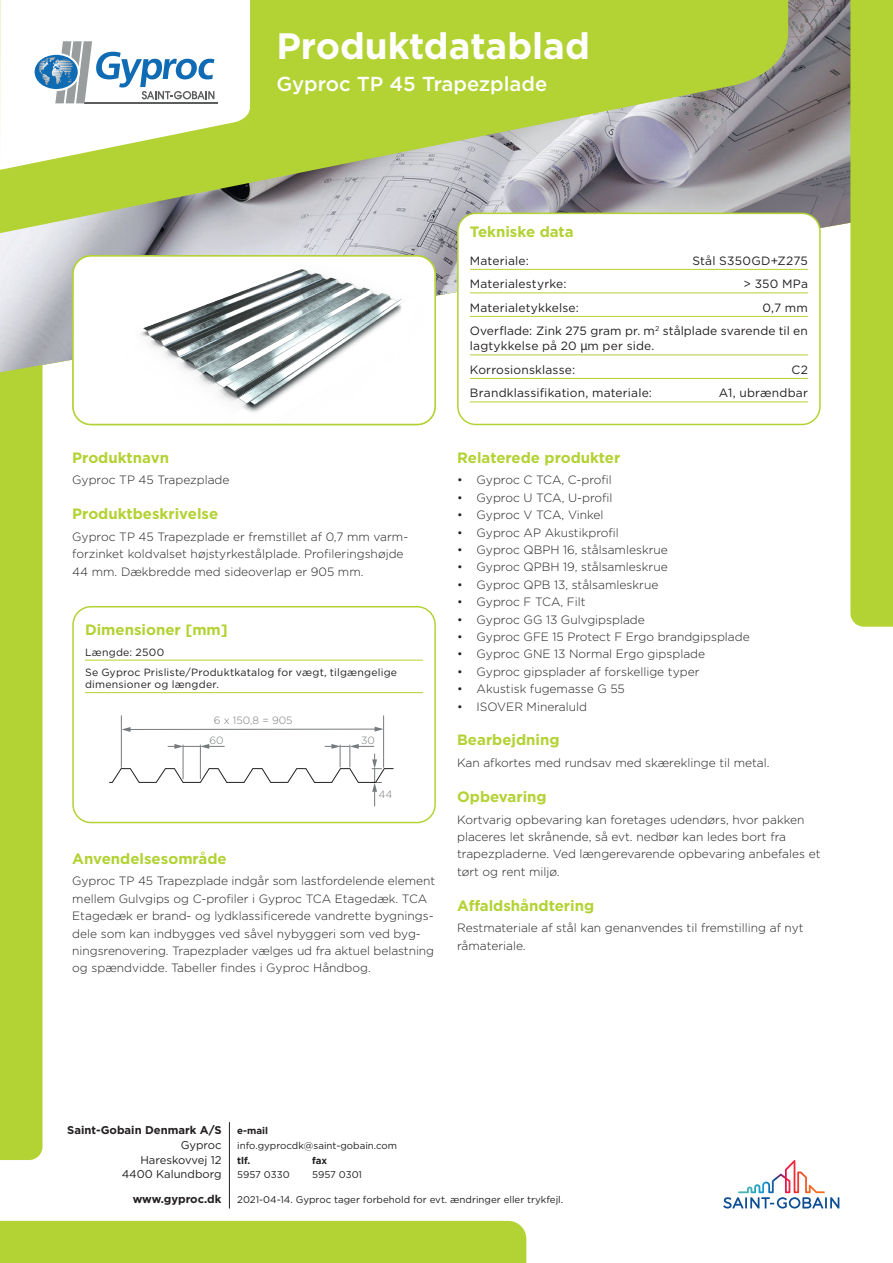
<style>
.page{position:relative;width:893px;height:1263px;background:#fff}
.page>*{position:absolute;margin:0;border:0;box-sizing:border-box;transform-origin:0 0}
.t1{font:700 36.75px "Gotham";color:#fff}
.t2{font:500 20.25px "Gotham";color:#fff}
.t3{font:700 15px "Gotham";color:#b3d234}
.t4{font:300 12px/17.4px "Gotham";color:#231f20}
.t5{font:12px/23.5px "Gotham";letter-spacing:.01em;color:#231f20;text-align:right}
.t6{font:700 11.25px "Gotham";color:#231f20}
.t7{font:11.25px/14.7px "Gotham";color:#231f20;text-align:right}
.t8{font:10.5px/20.5px "Gotham";letter-spacing:.02em;color:#231f20}
.t9{font:300 10.5px "Gotham";color:#777a7c}
.t10{font:9.75px "Gotham";color:#231f20}
.t11{font:700 9.75px "Gotham";color:#231f20}
.s1{font-family:"Koz Go Pr 6 N"}
</style>
<div class="page">
<div style="left:0;top:386px;width:43px;height:774px;background:#b3d234"></div>
<img style="left:0;top:0;width:850px;height:373px">
<div style="left:0;top:1221px;width:526px;height:42px;background:#b3d234"></div>
<hr style="left:229px;top:1122px;width:1px;height:86px;background:#231f20">
<svg style="left:723px;top:1160px;width:116px;height:48px"></svg>
<svg style="left:0;top:0;width:788px;height:307px;background:#b1c071"></svg>
<div style="left:850px;top:0;width:43px;height:627px;background:#b3d234"></div>
<svg style="left:0;top:0;width:250px;height:170px"></svg>
<svg style="left:73px;top:256px;width:362px;height:168px"></svg>
<div style="left:72px;top:255px;width:364px;height:170px;border:2px solid #b3d234;border-radius:18px"></div>
<div style="left:458px;top:213px;width:362px;height:211px;background:#fff;border-radius:18px"></div>
<div style="left:457px;top:213px;width:364px;height:212px;border:2px solid #b3d234;border-radius:18px"></div>
<hr style="left:470px;top:269px;width:338px;height:1px;background:#b3d234">
<hr style="left:470px;top:292px;width:338px;height:1px;background:#b3d234">
<hr style="left:470px;top:316px;width:338px;height:1px;background:#b3d234">
<hr style="left:470px;top:354px;width:338px;height:1px;background:#b3d234">
<hr style="left:470px;top:378px;width:338px;height:1px;background:#b3d234">
<hr style="left:470px;top:401px;width:338px;height:1px;background:#b3d234">
<div style="left:72px;top:606px;width:364px;height:217px;border:2px solid #b3d234;border-radius:18px"></div>
<hr style="left:85px;top:660px;width:338px;height:1px;background:#b3d234">
<hr style="left:85px;top:692px;width:338px;height:1px;background:#b3d234">
<hr style="left:121px;top:715px;width:1px;height:53px;background:#767a7c">
<hr style="left:383px;top:715px;width:1px;height:53px;background:#767a7c">
<svg style="left:121px;top:727px;width:263px;height:5px"></svg>
<svg style="left:109px;top:744px;width:285px;height:62px"></svg>
<hr style="left:183px;top:745px;width:1px;height:34px;background:#767a7c">
<hr style="left:200px;top:745px;width:1px;height:34px;background:#767a7c">
<h1 class="t1" style="left:276px;top:22px;width:315px">Produktdatablad</h1>
<h2 class="t2" style="left:276px;top:70px;width:272px">Gyproc TP 45 Trapezplade</h2>
<p class="t3" style="left:470px;top:222px;width:105px">Tekniske data</p>
<p class="t5" style="left:470px;top:248px;width:60px">Materiale:</p>
<p class="t5" style="left:692px;top:248px;width:117px">Stål S350GD+Z275</p>
<p class="t5" style="left:470px;top:272px;width:98px">Materialestyrke:</p>
<p class="t5" style="left:744px;top:272px;width:66px">&gt; 350 MPa</p>
<p class="t5" style="left:470px;top:295px;width:110px">Materialetykkelse:</p>
<p class="t5" style="left:470px;top:295px;width:340px">0,7 mm<br>Overflade: Zink 275 gram pr. m<sup>2</sup> stålplade svarende til en</p>
<p class="t5" style="left:470px;top:334px;width:186px;text-align:left">lagtykkelse på 20 <span class="s1">µ</span>m per side.<br>Korrosionsklasse:</p>
<p class="t5" style="left:791px;top:357px;width:18px">C2</p>
<p class="t3" style="left:72px;top:447px;width:98px">Produktnavn</p>
<p class="t4" style="left:72px;top:471px;width:159px">Gyproc TP 45 Trapezplade</p>
<p class="t3" style="left:72px;top:504px;width:147px">Produktbeskrivelse</p>
<p class="t4" style="left:72px;top:528px;width:337px">Gyproc TP 45 Trapezplade er fremstillet af 0,7 mm varm&shy;forzinket koldvalset højstyrkestålplade. Profileringshøjde<br>44 mm. Dækbredde med sideoverlap er 905 mm.</p>
<p class="t3" style="left:85px;top:620px;width:144px">Dimensioner [mm]</p>
<p class="t8" style="left:85px;top:641px;width:314px">Længde: 2500<br>Se Gyproc Prisliste/Produktkatalog for vægt, tilgængelige</p>
<p class="t8" style="left:85px;top:674px;width:135px">dimensioner og længder.</p>
<p class="t9" style="left:214px;top:713px;width:80px">6 x 150,8 = 905</p>
<p class="t9" style="left:209px;top:733px;width:16px">60</p>
<p class="t9" style="left:361px;top:733px;width:15px">30</p>
<p class="t9" style="left:378px;top:788px;width:15px">44</p>
<p class="t3" style="left:72px;top:848px;width:156px">Anvendelsesområde</p>
<p class="t4" style="left:72px;top:872px;width:364px">Gyproc TP 45 Trapezplade indgår som lastfordelende element mellem Gulvgips og C-profiler i Gyproc TCA Etagedæk. TCA Etagedæk er brand- og lydklassificerede vandrette bygnings&shy;dele som kan indbygges ved såvel nybyggeri som ved byg&shy;ningsrenovering. Trapezplader vælges ud fra aktuel belastning og spændvidde. Tabeller findes i Gyproc Håndbog.</p>
<p class="t5" style="left:470px;top:381px;width:184px">Brandklassifikation, materiale:</p>
<p class="t5" style="left:719px;top:381px;width:91px">A1, ubrændbar</p>
<p class="t3" style="left:457px;top:447px;width:165px">Relaterede produkter</p>
<p class="t4" style="left:457px;top:471px;width:156px">• Gyproc C TCA, C-profil</p>
<p class="t4" style="left:457px;top:488px;width:157px">• Gyproc U TCA, U-profil</p>
<p class="t4" style="left:457px;top:506px;width:148px">• Gyproc V TCA, Vinkel</p>
<p class="t4" style="left:457px;top:523px;width:163px">• Gyproc AP Akustikprofil</p>
<p class="t4" style="left:457px;top:541px;width:212px">• Gyproc QBPH 16, stålsamleskrue</p>
<p class="t4" style="left:457px;top:558px;width:212px">• Gyproc QPBH 19, stålsamleskrue</p>
<p class="t4" style="left:457px;top:575px;width:203px">• Gyproc QPB 13, stålsamleskrue</p>
<p class="t4" style="left:457px;top:593px;width:130px">• Gyproc F TCA, Filt</p>
<p class="t4" style="left:457px;top:610px;width:189px">• Gyproc GG 13 Gulvgipsplade</p>
<p class="t4" style="left:457px;top:628px;width:294px">• Gyproc GFE 15 Protect F Ergo brandgipsplade</p>
<p class="t4" style="left:457px;top:645px;width:250px">• Gyproc GNE 13 Normal Ergo gipsplade</p>
<p class="t4" style="left:457px;top:662px;width:244px">• Gyproc gipsplader af forskellige typer</p>
<p class="t4" style="left:457px;top:680px;width:169px">• Akustisk fugemasse G 55</p>
<p class="t4" style="left:457px;top:697px;width:131px">• ISOVER Mineraluld</p>
<p class="t3" style="left:457px;top:730px;width:104px">Bearbejdning</p>
<p class="t4" style="left:457px;top:754px;width:314px">Kan afkortes med rundsav med skæreklinge til metal.</p>
<p class="t3" style="left:457px;top:787px;width:91px">Opbevaring</p>
<p class="t4" style="left:457px;top:810px;width:365px">Kortvarig opbevaring kan foretages udendørs, hvor pakken placeres let skrånende, så evt. nedbør kan ledes bort fra trapezpladerne. Ved længerevarende opbevaring anbefales et tørt og rent miljø.</p>
<p class="t3" style="left:457px;top:895px;width:139px">Affaldshåndtering</p>
<p class="t4" style="left:457px;top:919px;width:348px">Restmateriale af stål kan genanvendes til fremstilling af nyt råmateriale.</p>
<p class="t6" style="left:67px;top:1123px;width:156px">Saint-Gobain Denmark A/S</p>
<p class="t7" style="left:122px;top:1137px;width:101px">Gyproc<br>Hareskovvej 12<br>4400 Kalundborg</p>
<p class="t6" style="left:133px;top:1191px;width:90px">www.gyproc.dk</p>
<p class="t11" style="left:237px;top:1124px;width:32px">e-mail</p>
<p class="t10" style="left:237px;top:1139px;width:161px">info.gyprocdk@saint-gobain.com</p>
<p class="t11" style="left:237px;top:1153px;width:15px">tlf.</p>
<p class="t11" style="left:312px;top:1153px;width:17px">fax</p>
<p class="t10" style="left:237px;top:1168px;width:54px">5957 0330</p>
<p class="t10" style="left:312px;top:1168px;width:51px">5957 0301</p>
<p class="t10" style="left:237px;top:1193px;width:327px">2021-04-14. Gyproc tager forbehold for evt. ændringer eller trykfejl.</p>
</div>
